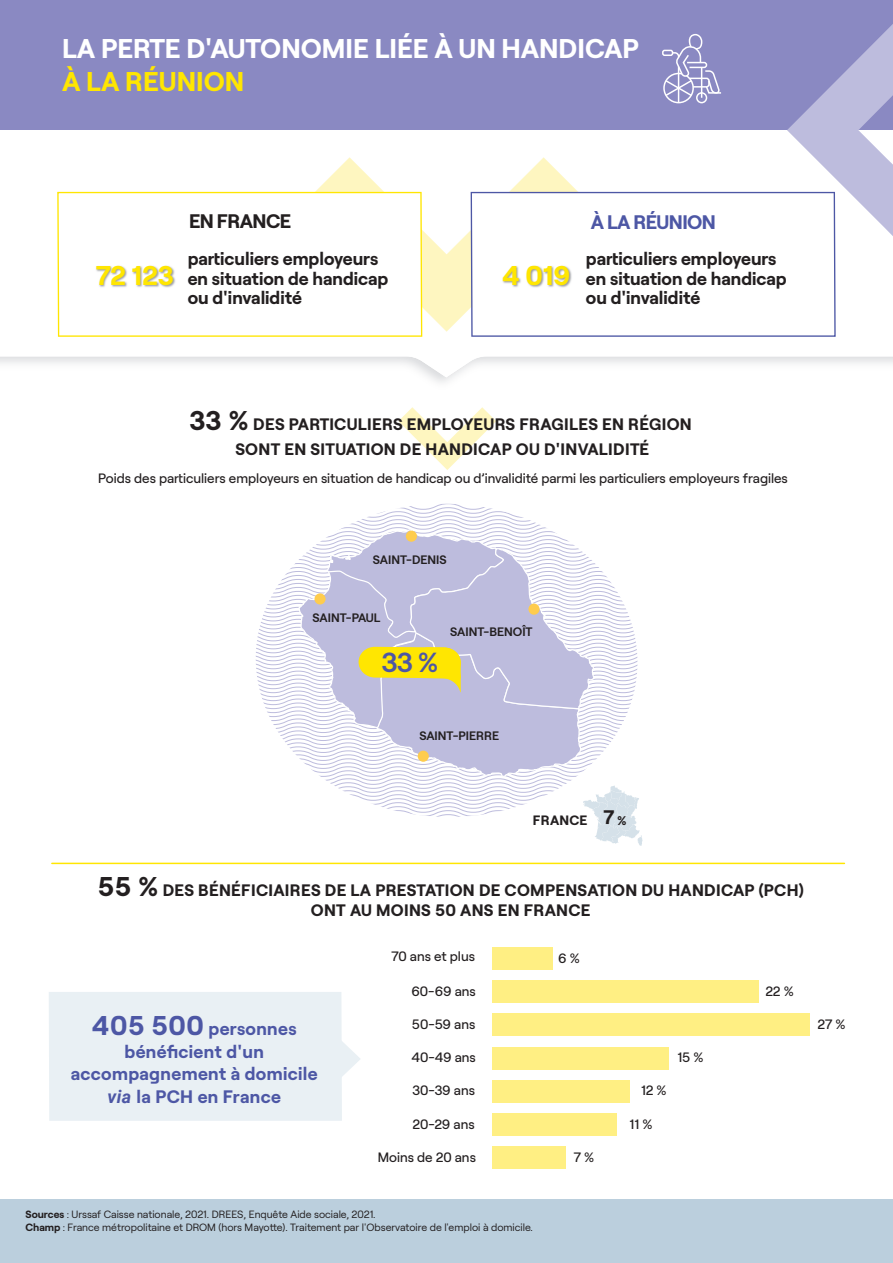
<style>
.page{position:relative;width:893px;height:1263px;background:#fff}
.page>*{position:absolute;margin:0;border:0;box-sizing:border-box;transform-origin:0 0}
.t1{font:600 27.45px "Roobert";color:#4d57a5}
.t2{font:700 27px "Roobert";color:#fff}
.t3{font:700 27px "Roobert";color:#ffe601}
.t4{font:700 19.5px "Roobert";letter-spacing:-.03em;color:#4d57a5}
.t5{font:700 19.5px "Roobert";letter-spacing:-.03em;color:#231f20}
.t6{font:700 18px/19.5px "Roobert";color:#231f20}
.t7{font:700 18px/22.5px "Roobert";letter-spacing:.02em;color:#4d57a5;text-align:center}
.t8{font:700 16.5px/25.5px "Roobert";letter-spacing:.02em;color:#231f20;text-align:center}
.t9{font:500 13.5px "Roobert";color:#231f20}
.t10{font:700 13.5px "Roobert";letter-spacing:.02em;color:#231f20}
.t11{font:600 12.15px "Roobert";color:#231f20}
.t12{font:10.5px/13.5px "Roobert";color:#231f20}
.s1{font-size:27px}
.s2{font-size:19.5px}
.s3{font-size:12.6px}
.s4{font-family:"Roboto";font-style:italic}
.s5{font-weight:700}
</style>
<div class="page">
<div style="left:0;top:1200px;width:893px;height:63px;background:#bbcfdd"></div>
<svg style="left:0;top:191px;width:893px;height:186px"></svg>
<div style="left:0;top:0;width:893px;height:130px;background:#8a89c2"></div>
<svg style="left:787px;top:24px;width:106px;height:229px"></svg>
<svg style="left:398px;top:407px;width:98px;height:63px"></svg>
<svg style="left:311px;top:157px;width:271px;height:175px"></svg>
<svg style="left:471px;top:192px;width:365px;height:145px"></svg>
<img style="left:500px;top:260px;width:74px;height:36px">
<svg style="left:57px;top:192px;width:365px;height:145px"></svg>
<img style="left:94px;top:260px;width:93px;height:36px">
<div style="left:492px;top:947px;width:61px;height:23px;background:#ffef83"></div>
<div style="left:492px;top:980px;width:266px;height:23px;background:#ffef83"></div>
<div style="left:492px;top:1013px;width:318px;height:23px;background:#ffef83"></div>
<div style="left:492px;top:1047px;width:176px;height:22px;background:#ffef83"></div>
<div style="left:492px;top:1080px;width:138px;height:23px;background:#ffef83"></div>
<div style="left:492px;top:1113px;width:125px;height:23px;background:#ffef83"></div>
<div style="left:492px;top:1146px;width:74px;height:23px;background:#ffef83"></div>
<hr style="left:52px;top:863px;width:792px;height:1px;background:#ffe601">
<svg style="left:662px;top:34px;width:59px;height:70px"></svg>
<div style="left:49px;top:992px;width:311px;height:129px;background:#e9f0f4"></div>
<svg style="left:256px;top:504px;width:386px;height:342px"></svg>
<h2 class="t2" style="left:62px;top:28px;width:578px">LA PERTE D'AUTONOMIE LIÉE À UN HANDICAP</h2>
<h2 class="t3" style="left:62px;top:61px;width:184px">À LA RÉUNION</h2>
<h2 class="t3" style="left:95px;top:255px;width:80px">72 123</h2>
<h3 class="t5" style="left:189px;top:206px;width:104px">EN FRANCE</h3>
<h3 class="t6" style="left:188px;top:247px;width:202px">particuliers employeurs en situation de handicap ou d'invalidité</h3>
<h2 class="t3" style="left:502px;top:255px;width:70px">4 019</h2>
<h3 class="t4" style="left:591px;top:207px;width:127px">À LA RÉUNION</h3>
<h3 class="t6" style="left:586px;top:247px;width:202px">particuliers employeurs en situation de handicap ou d'invalidité</h3>
<p class="t8" style="left:189px;top:410px;width:504px"><span class="s1">33 %</span> DES PARTICULIERS EMPLOYEURS FRAGILES EN RÉGION<br>SONT EN SITUATION DE HANDICAP OU D'INVALIDITÉ</p>
<p class="t9" style="left:98px;top:467px;width:691px">Poids des particuliers employeurs en situation de handicap ou d’invalidité parmi les particuliers employeurs fragiles</p>
<p class="t11" style="left:373px;top:551px;width:75px">SAINT-DENIS</p>
<p class="t11" style="left:312px;top:608px;width:70px">SAINT-PAUL</p>
<h1 class="t1" style="left:381px;top:641px;width:59px">33 %</h1>
<p class="t11" style="left:450px;top:622px;width:84px">SAINT-BENOÎT</p>
<p class="t11" style="left:419px;top:726px;width:81px">SAINT-PIERRE</p>
<p class="t10" style="left:533px;top:809px;width:95px">FRANCE <span class="s2">7</span> <span class="s3">%</span></p>
<p class="t8" style="left:98px;top:879px;width:708px;line-height:19.5px"><span class="s1">55 %</span> DES BÉNÉFICIAIRES DE LA PRESTATION DE COMPENSATION DU HANDICAP (PCH)<br>ONT AU MOINS 50 ANS EN FRANCE</p>
<p class="t9" style="left:391px;top:946px;width:85px">70 ans et plus</p>
<p class="t9" style="left:558px;top:948px;width:23px">6 %</p>
<p class="t9" style="left:411px;top:981px;width:66px">60-69 ans</p>
<p class="t9" style="left:765px;top:981px;width:30px">22 %</p>
<p class="t9" style="left:412px;top:1014px;width:65px">50-59 ans</p>
<p class="t9" style="left:817px;top:1014px;width:30px">27 %</p>
<p class="t9" style="left:411px;top:1047px;width:66px">40-49 ans</p>
<p class="t9" style="left:677px;top:1047px;width:28px">15 %</p>
<p class="t9" style="left:412px;top:1080px;width:64px">30-39 ans</p>
<p class="t9" style="left:641px;top:1080px;width:27px">12 %</p>
<p class="t9" style="left:413px;top:1114px;width:64px">20-29 ans</p>
<p class="t9" style="left:630px;top:1114px;width:24px">11 %</p>
<p class="t9" style="left:378px;top:1147px;width:100px">Moins de 20 ans</p>
<p class="t9" style="left:573px;top:1147px;width:22px">7 %</p>
<h3 class="t7" style="left:71px;top:1016px;width:248px"><span class="s1">405 500</span> personnes bénéficient d'un accompagnement à domicile <span class="s4">via</span> la PCH en France</h3>
<p class="t12" style="left:26px;top:1206px;width:509px"><span class="s5">Sources</span> : Urssaf Caisse nationale, 2021. DREES, Enquête Aide sociale, 2021.<br><span class="s5">Champ</span> : France métropolitaine et DROM (hors Mayotte). Traitement par l'Observatoire de l'emploi à domicile.</p>
</div>
